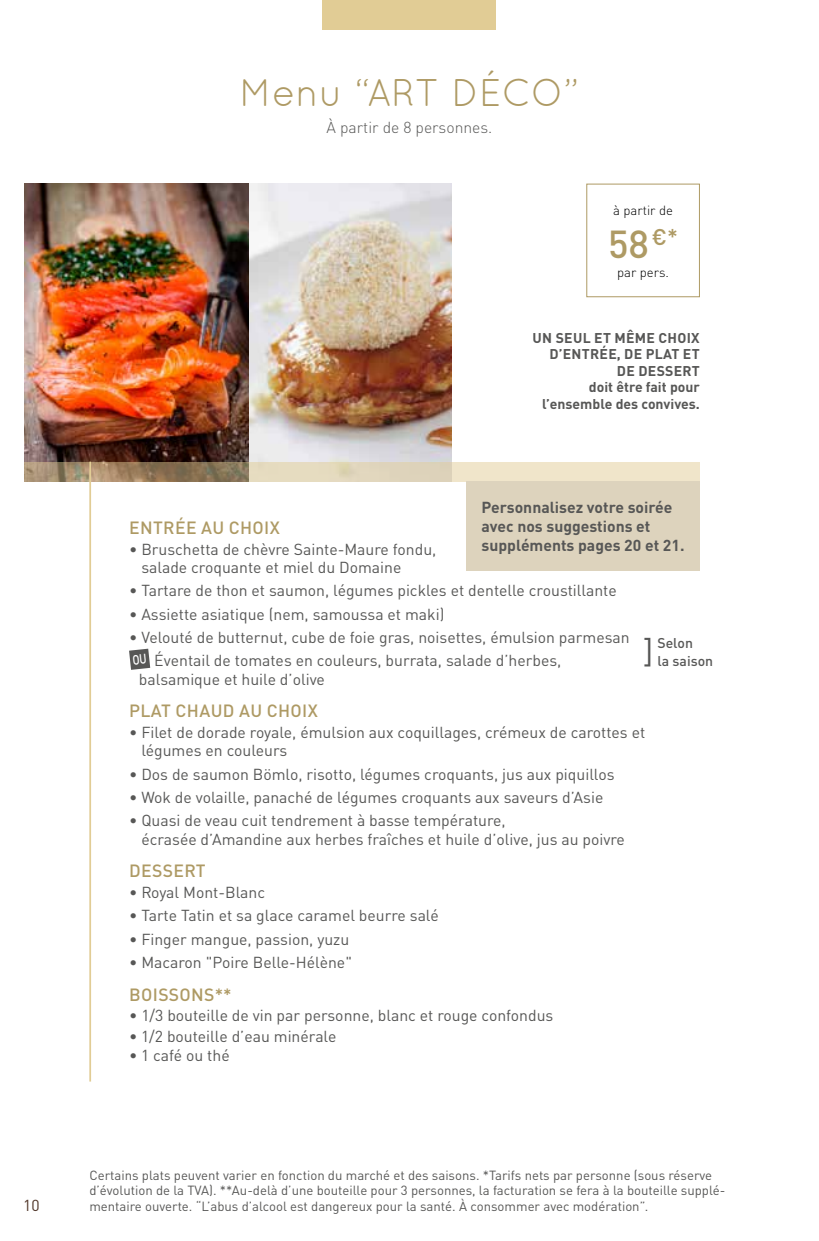
<style>
.page{position:relative;width:819px;height:1241px;background:#fff}
.page>*{position:absolute;margin:0;border:0;box-sizing:border-box;transform-origin:0 0}
.t1{font:38.5px "Quicksand";color:#ae9a64}
.t2{font:500 38.5px "DIN Pro";color:#ae9a64}
.t3{font:33.25px "DIN Pro";color:#575756}
.t4{font:500 17.5px "DIN Pro";letter-spacing:.02em;color:#ae9a64}
.t5{font:15.75px/18.4px "DIN Pro";color:#575756}
.t6{font:700 15.75px/19.2px "DIN Pro";color:#575756}
.t7{font:300 15.75px "DIN Pro";color:#575756}
.t8{font:15.75px "DIN Pro";color:#503629}
.t9{font:700 14px/16.6px "DIN Pro";color:#575756;text-align:right}
.t10{font:500 14px/18.4px "DIN Pro";color:#575756}
.t11{font:13.12px/15.8px "DIN Pro";color:#575756}
.t12{font:300 13.12px "DIN Pro";color:#000}
</style>
<div class="page">
<img style="left:25px;top:184px;width:426px;height:277px">
<div style="left:586px;top:184px;width:113px;height:113px;border:1px solid #ae9a64"></div>
<div style="left:322px;top:0;width:174px;height:30px;background:#e1cc95"></div>
<svg style="left:25px;top:461px;width:674px;height:20px;background:#ccbea4"></svg>
<hr style="left:89px;top:461px;width:2px;height:620px;background:#e1cc95">
<div style="left:466px;top:481px;width:233px;height:89px;background:#ddd3bd"></div>
<svg style="left:129px;top:648px;width:21px;height:21px"></svg>
<p class="t8" style="left:23px;top:1192px;width:18px">10</p>
<h1 class="t1" style="left:239px;top:71px;width:341px">Menu “ART DÉCO”</h1>
<p class="t7" style="left:326px;top:115px;width:167px">À partir de 8 personnes.</p>
<p class="t12" style="left:613px;top:200px;width:61px">à partir de</p>
<h1 class="t2" style="left:608px;top:212px;width:72px">58<sup>€*</sup></h1>
<p class="t12" style="left:617px;top:262px;width:53px">par pers.</p>
<p class="t9" style="left:532px;top:327px;width:169px">UN SEUL ET MÊME CHOIX<br>D’ENTRÉE, DE PLAT ET<br>DE DESSERT<br>doit être fait pour l’ensemble des convives.</p>
<p class="t6" style="left:481px;top:495px;width:204px">Personnalisez votre soirée avec nos suggestions et suppléments pages 20 et 21.</p>
<p class="t4" style="left:129px;top:513px;width:152px">ENTRÉE AU CHOIX</p>
<p class="t5" style="left:141px;top:538px;width:296px;text-indent:-12px">• Bruschetta de chèvre Sainte-Maure fondu, salade croquante et miel du Domaine</p>
<p class="t5" style="left:129px;top:579px;width:489px">• Tartare de thon et saumon, légumes pickles et dentelle croustillante</p>
<p class="t5" style="left:129px;top:603px;width:317px">• Assiette asiatique (nem, samoussa et maki)</p>
<p class="t5" style="left:129px;top:626px;width:502px">• Velouté de butternut, cube de foie gras, noisettes, émulsion parmesan</p>
<p class="t5" style="left:139px;top:649px;width:424px;text-indent:15px">Éventail de tomates en couleurs, burrata, salade d’herbes, balsamique et huile d’olive</p>
<p class="t4" style="left:129px;top:696px;width:190px">PLAT CHAUD AU CHOIX</p>
<p class="t5" style="left:141px;top:721px;width:505px;text-indent:-12px">• Filet de dorade royale, émulsion aux coquillages, crémeux de carottes et légumes en couleurs</p>
<p class="t5" style="left:129px;top:763px;width:487px">• Dos de saumon Bömlo, risotto, légumes croquants, jus aux piquillos</p>
<p class="t5" style="left:129px;top:786px;width:476px">• Wok de volaille, panaché de légumes croquants aux saveurs d’Asie</p>
<p class="t5" style="left:141px;top:809px;width:485px;text-indent:-12px">• Quasi de veau cuit tendrement à basse température,<br>écrasée d’Amandine aux herbes fraîches et huile d’olive, jus au poivre</p>
<p class="t4" style="left:129px;top:856px;width:78px">DESSERT</p>
<p class="t5" style="left:129px;top:881px;width:138px">• Royal Mont-Blanc</p>
<p class="t5" style="left:129px;top:904px;width:311px">• Tarte Tatin et sa glace caramel beurre salé</p>
<p class="t5" style="left:129px;top:928px;width:222px">• Finger mangue, passion, yuzu</p>
<p class="t5" style="left:129px;top:951px;width:224px">• Macaron "Poire Belle-Hélène"</p>
<p class="t4" style="left:129px;top:979px;width:104px">BOISSONS**</p>
<p class="t5" style="left:129px;top:1004px;width:426px">• 1/3 bouteille de vin par personne, blanc et rouge confondus</p>
<p class="t5" style="left:129px;top:1025px;width:209px">• 1/2 bouteille d’eau minérale</p>
<p class="t5" style="left:129px;top:1044px;width:102px">• 1 café ou thé</p>
<h2 class="t3" style="left:643px;top:625px;width:12px">]</h2>
<p class="t10" style="left:657px;top:632px;width:57px">Selon<br>la saison</p>
<p class="t11" style="left:89px;top:1165px;width:637px">Certains plats peuvent varier en fonction du marché et des saisons. *Tarifs nets par personne (sous réserve d’évolution de la TVA). **Au-delà d’une bouteille pour 3 personnes, la facturation se fera à la bouteille supplé&shy;mentaire ouverte. “L’abus d’alcool est dangereux pour la santé. À consommer avec modération”.</p>
</div>
